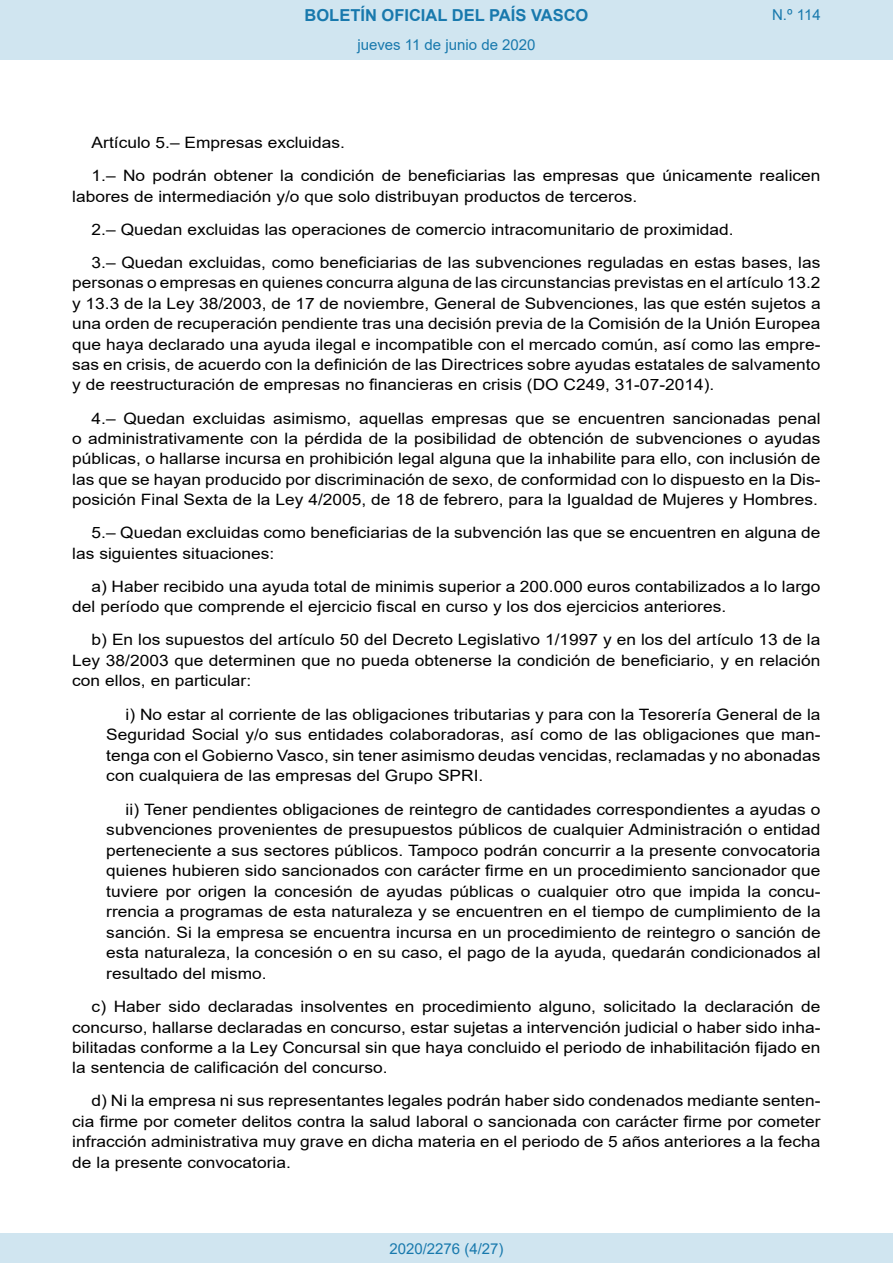
<style>
.page{position:relative;width:893px;height:1263px;background:#fff}
.page>*{position:absolute;margin:0;border:0;box-sizing:border-box;transform-origin:0 0}
.t1{font:700 16.5px "Arial";color:#1879ad}
.BOPVDetalle{font:15.6px/20.4px "Arial";color:#000;text-align:justify;scale:1.11 1}
.BOPVDetalle1{font:15.6px/20.5px "Arial";color:#000;text-align:justify;scale:1.11 1}
.Paginacion_Centro{font:15px "Arial";color:#1879ad}
</style>
<div class="page">
<div style="left:0;top:0;width:893px;height:60px;background:#d0e5f0"></div>
<div style="left:0;top:1233px;width:893px;height:30px;background:#d0e5f0"></div>
<p class="t1" style="left:305px;top:3px;width:285px">BOLETÍN OFICIAL DEL PAÍS VASCO</p>
<p class="Paginacion_Centro" style="left:357px;top:35px;width:180px">jueves 11 de junio de 2020</p>
<p class="Paginacion_Centro" style="left:772px;top:5px;width:50px">N.º 114</p>
<p class="BOPVDetalle" style="left:92px;top:132px;width:230px">Artículo 5.– Empresas excluidas.</p>
<p class="BOPVDetalle" style="left:72px;top:165px;width:676px;text-indent:19px">1.– No podrán obtener la condición de beneficiarias las empresas que únicamente realicen labores de intermediación y/o que solo distribuyan productos de terceros.</p>
<p class="BOPVDetalle" style="left:92px;top:219px;width:580px">2.– Quedan excluidas las operaciones de comercio intracomunitario de proximidad.</p>
<p class="BOPVDetalle" style="left:72px;top:252px;width:676px;text-indent:19px">3.– Quedan excluidas, como beneficiarias de las subvenciones reguladas en estas bases, las personas o empresas en quienes concurra alguna de las circunstancias previstas en el artículo 13.2 y 13.3 de la Ley 38/2003, de 17 de noviembre, General de Subvenciones, las que estén sujetos a una orden de recuperación pendiente tras una decisión previa de la Comisión de la Unión Europea que haya declarado una ayuda ilegal e incompatible con el mercado común, así como las empre&shy;sas en crisis, de acuerdo con la definición de las Directrices sobre ayudas estatales de salvamento y de reestructuración de empresas no financieras en crisis (DO C249, 31-07-2014).</p>
<p class="BOPVDetalle" style="left:72px;top:408px;width:676px;text-indent:19px">4.– Quedan excluidas asimismo, aquellas empresas que se encuentren sancionadas penal o administrativamente con la pérdida de la posibilidad de obtención de subvenciones o ayudas públicas, o hallarse incursa en prohibición legal alguna que la inhabilite para ello, con inclusión de las que se hayan producido por discriminación de sexo, de conformidad con lo dispuesto en la Dis&shy;posición Final Sexta de la Ley 4/2005, de 18 de febrero, para la Igualdad de Mujeres y Hombres.</p>
<p class="BOPVDetalle" style="left:72px;top:522px;width:676px;text-indent:19px">5.– Quedan excluidas como beneficiarias de la subvención las que se encuentren en alguna de las siguientes situaciones:</p>
<p class="BOPVDetalle" style="left:72px;top:576px;width:676px;text-indent:19px">a) Haber recibido una ayuda total de minimis superior a 200.000 euros contabilizados a lo largo del período que comprende el ejercicio fiscal en curso y los dos ejercicios anteriores.</p>
<p class="BOPVDetalle" style="left:72px;top:630px;width:676px;text-indent:19px">b) En los supuestos del artículo 50 del Decreto Legislativo 1/1997 y en los del artículo 13 de la Ley 38/2003 que determinen que no pueda obtenerse la condición de beneficiario, y en relación con ellos, en particular:</p>
<p class="BOPVDetalle1" style="left:106px;top:704px;width:645px;text-indent:19px">i) No estar al corriente de las obligaciones tributarias y para con la Tesorería General de la Seguridad Social y/o sus entidades colaboradoras, así como de las obligaciones que man&shy;tenga con el Gobierno Vasco, sin tener asimismo deudas vencidas, reclamadas y no abonadas con cualquiera de las empresas del Grupo SPRI.</p>
<p class="BOPVDetalle1" style="left:106px;top:799px;width:645px;text-indent:19px">ii) Tener pendientes obligaciones de reintegro de cantidades correspondientes a ayudas o subvenciones provenientes de presupuestos públicos de cualquier Administración o entidad perteneciente a sus sectores públicos. Tampoco podrán concurrir a la presente convocatoria quienes hubieren sido sancionados con carácter firme en un procedimiento sancionador que tuviere por origen la concesión de ayudas públicas o cualquier otro que impida la concu&shy;rrencia a programas de esta naturaleza y se encuentren en el tiempo de cumplimiento de la sanción. Si la empresa se encuentra incursa en un procedimiento de reintegro o sanción de esta naturaleza, la concesión o en su caso, el pago de la ayuda, quedarán condicionados al resultado del mismo.</p>
<p class="BOPVDetalle" style="left:72px;top:996px;width:676px;text-indent:19px">c) Haber sido declaradas insolventes en procedimiento alguno, solicitado la declaración de concurso, hallarse declaradas en concurso, estar sujetas a intervención judicial o haber sido inha&shy;bilitadas conforme a la Ley Concursal sin que haya concluido el periodo de inhabilitación fijado en la sentencia de calificación del concurso.</p>
<p class="BOPVDetalle" style="left:72px;top:1091px;width:676px;text-indent:19px">d) Ni la empresa ni sus representantes legales podrán haber sido condenados mediante senten&shy;cia firme por cometer delitos contra la salud laboral o sancionada con carácter firme por cometer infracción administrativa muy grave en dicha materia en el periodo de 5 años anteriores a la fecha de la presente convocatoria.</p>
<p class="Paginacion_Centro" style="left:389px;top:1238px;width:116px">2020/2276 (4/27)</p>
</div>
